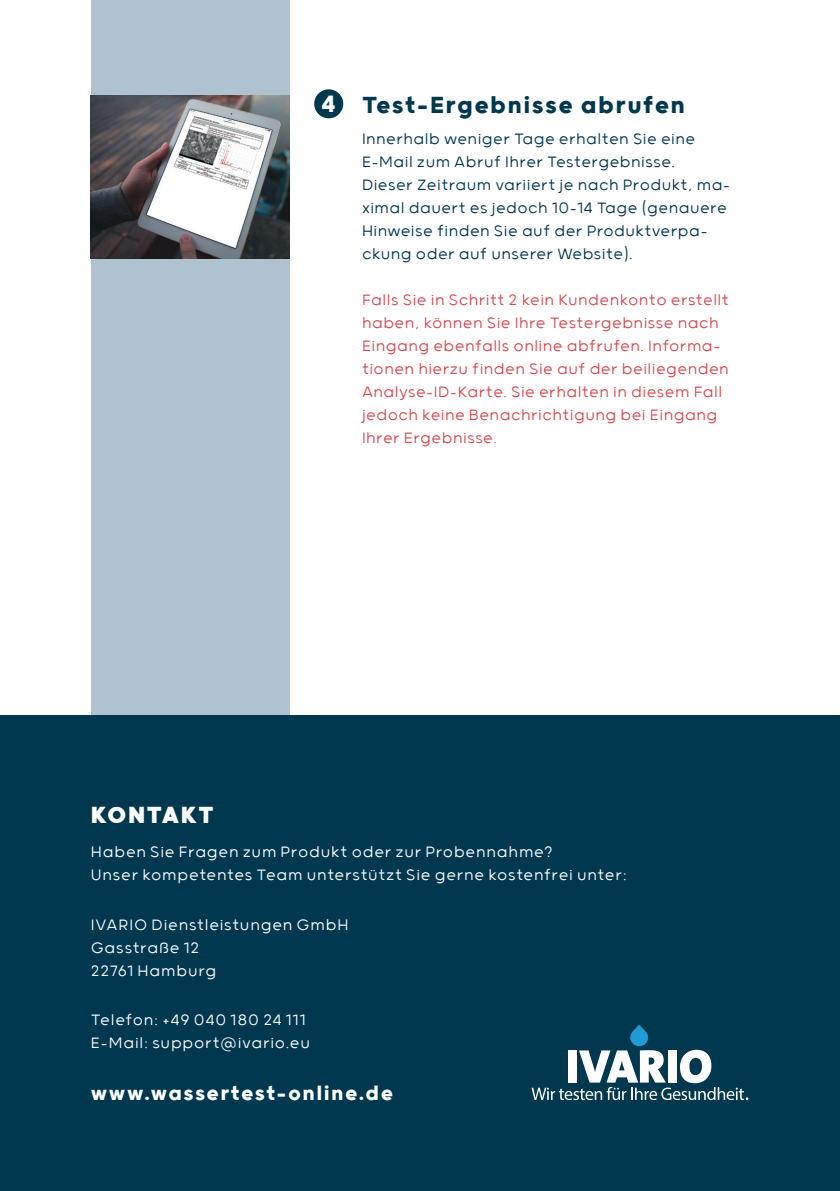
<style>
.page{position:relative;width:840px;height:1191px;background:#fff}
.page>*{position:absolute;margin:0;border:0;box-sizing:border-box;transform-origin:0 0}
.t1{font:700 28px "Grold";letter-spacing:.05em;color:#003850}
.t2{font:900 28px "Grold";letter-spacing:.055em;color:#fff}
.t3{font:700 24px "Grold";letter-spacing:.06em;color:#fff}
.t4{font:300 18px/23px "Grold";letter-spacing:.025em;color:#d64a51}
.t5{font:300 18px/23px "Grold";letter-spacing:.025em;color:#003850}
.t6{font:300 18px/23px "Grold";letter-spacing:.04em;color:#fff}
.s1{color:#fff}
</style>
<div class="page">
<div style="left:91px;top:0;width:198px;height:734px;background:#afc2d0"></div>
<div style="left:314px;top:89px;width:29px;height:29px;background:#003850;border-radius:50%"></div>
<img style="left:91px;top:96px;width:198px;height:162px">
<div style="left:0;top:715px;width:839px;height:476px;background:#003850"></div>
<svg style="left:531px;top:1024px;width:218px;height:77px"></svg>
<h1 class="t1" style="left:321px;top:92px;width:364px"><span class="s1">4</span> Test-Ergebnisse abrufen</h1>
<h1 class="t2" style="left:91px;top:802px;width:124px">KONTAKT</h1>
<p class="t5" style="left:362px;top:127px;width:369px">Innerhalb weniger Tage erhalten Sie eine E-Mail zum Abruf Ihrer Testergebnisse.<br>Dieser Zeitraum variiert je nach Produkt, ma&shy;ximal dauert es jedoch 10-14 Tage (genauere Hinweise finden Sie auf der Produktverpa&shy;ckung oder auf unserer Website).</p>
<p class="t4" style="left:362px;top:288px;width:368px">Falls Sie in Schritt 2 kein Kundenkonto erstellt haben, können Sie Ihre Testergebnisse nach Eingang ebenfalls online abfrufen. Informa&shy;tionen hierzu finden Sie auf der beiliegenden Analyse-ID-Karte. Sie erhalten in diesem Fall jedoch keine Benachrichtigung bei Eingang Ihrer Ergebnisse.</p>
<p class="t6" style="left:91px;top:841px;width:537px">Haben Sie Fragen zum Produkt oder zur Probennahme?<br>Unser kompetentes Team unterstützt Sie gerne kostenfrei unter:</p>
<p class="t6" style="left:91px;top:913px;width:259px">IVARIO Dienstleistungen GmbH<br>Gasstraße 12<br>22761 Hamburg</p>
<p class="t6" style="left:91px;top:1008px;width:220px">Telefon: +49 040 180 24 111<br>E-Mail: support@ivario.eu</p>
<h2 class="t3" style="left:91px;top:1081px;width:303px">www.wassertest-online.de</h2>
</div>
